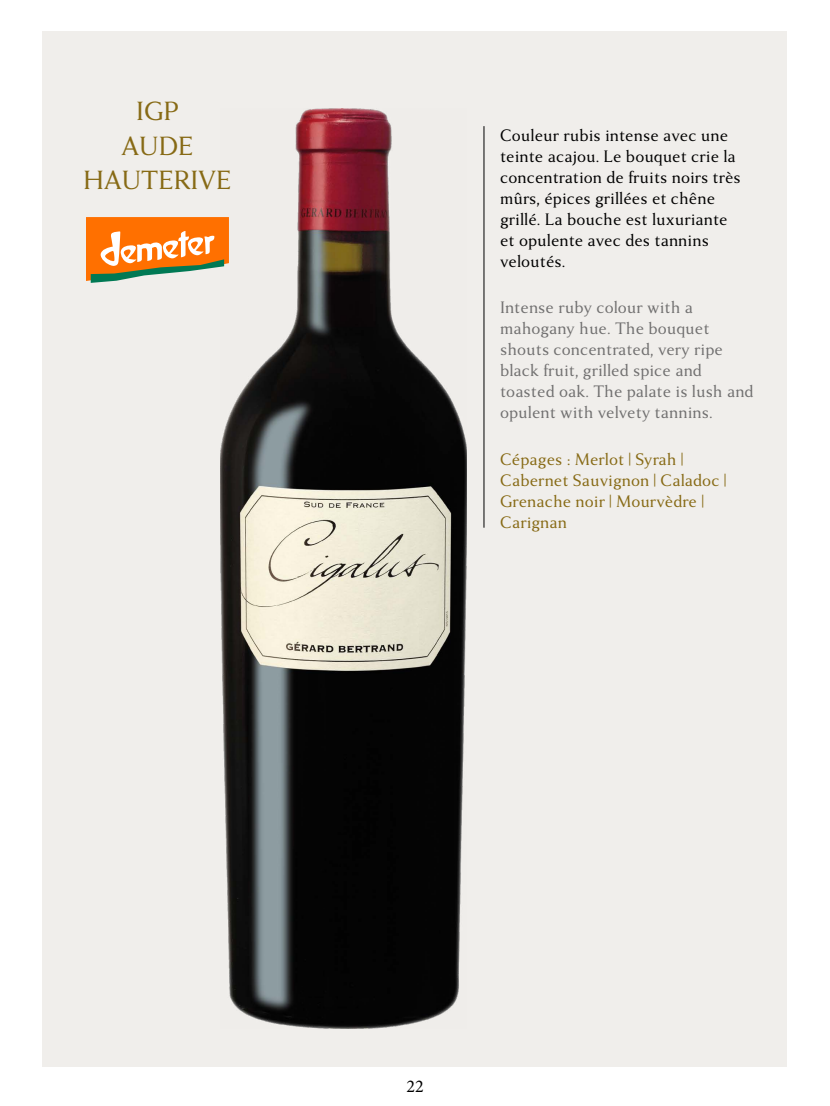
<style>
.page{position:relative;width:830px;height:1106px;background:#fff}
.page>*{position:absolute;margin:0;border:0;box-sizing:border-box;transform-origin:0 0}
.t1{font:28.5px/34.2px "Anziano Pro";color:#876a15;text-align:center}
.t2{font:18px/21px "Anziano Pro";color:#000}
.t3{font:18px/21px "Anziano Pro";color:#717070}
.t4{font:18px/21px "Anziano Pro";color:#876a15}
.t5{font:18px "Minion Pro";color:#000}
</style>
<div class="page">
<div style="left:43px;top:32px;width:744px;height:1035px;background:#f0eeeb"></div>
<svg style="left:86px;top:217px;width:134px;height:66px;background:#e59448"></svg>
<img style="left:220px;top:108px;width:246px;height:920px">
<hr style="left:483px;top:126px;width:1px;height:401px;background:#000">
<h1 class="t1" style="left:84px;top:95px;width:149px">IGP<br>AUDE<br>HAUTERIVE</h1>
<p class="t2" style="left:500px;top:125px;width:242px">Couleur rubis intense avec une teinte acajou. Le bouquet crie la concentration de fruits noirs très mûrs, épices grillées et chêne grillé. La bouche est luxuriante et opulente avec des tannins veloutés.</p>
<p class="t3" style="left:500px;top:297px;width:255px">Intense ruby colour with a mahogany hue. The bouquet shouts concentrated, very ripe black fruit, grilled spice and toasted oak. The palate is lush and opulent with velvety tannins.</p>
<p class="t4" style="left:500px;top:449px;width:228px">Cépages : Merlot | Syrah |<br>Cabernet Sauvignon | Caladoc |<br>Grenache noir | Mourvèdre |<br>Carignan</p>
<p class="t5" style="left:406px;top:1074px;width:19px">22</p>
</div>
